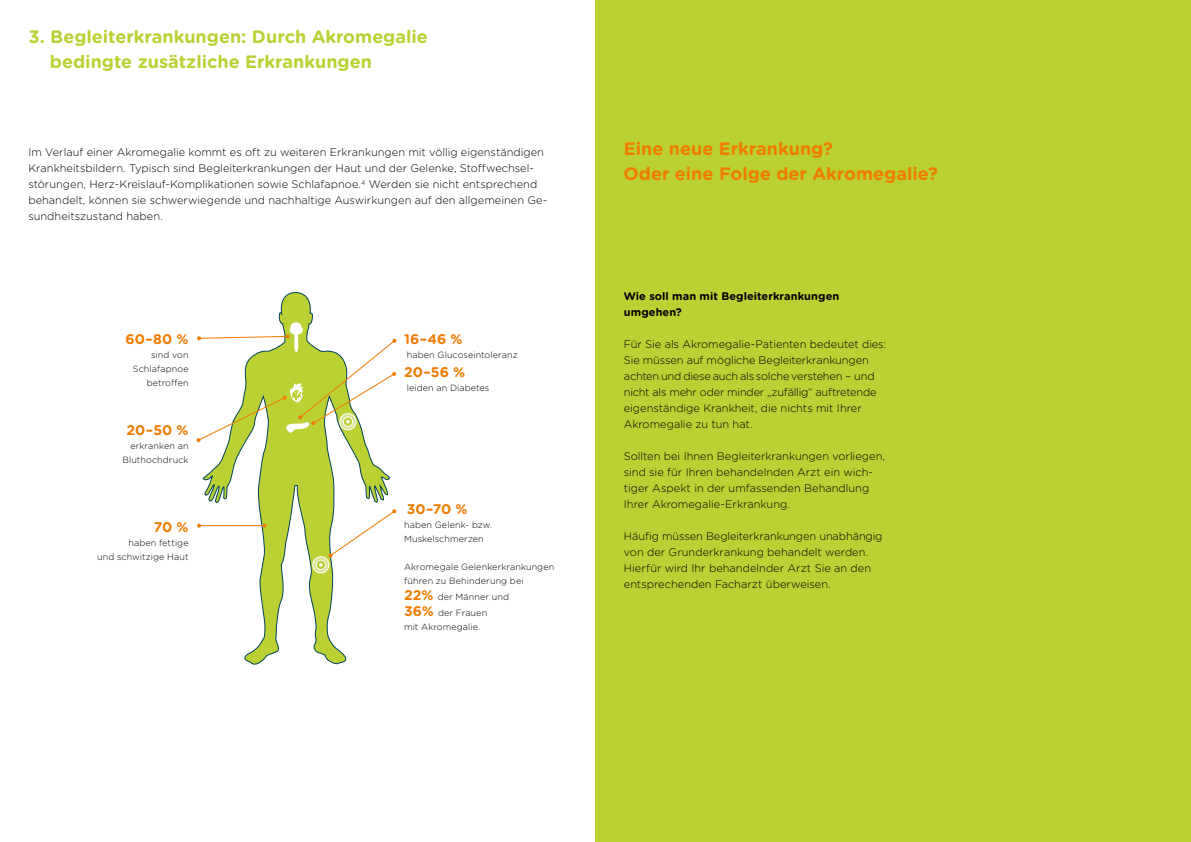
<style>
.page{position:relative;width:1191px;height:842px;background:#fff}
.page>*{position:absolute;margin:0;border:0;box-sizing:border-box;transform-origin:0 0}
.t1{font:700 18px/25px "Gotham Rounded";color:#bbd032}
.t2{font:700 18px/25px "Gotham Rounded";color:#ef7c00}
.t3{font:700 14px "Gotham Rounded";color:#ef7c00}
.t4{font:300 11px/16px "Gotham Rounded";color:#000}
.t5{font:700 11px/16px "Gotham Rounded";letter-spacing:.005em;color:#000}
.t6{font:300 9px/14px "Gotham Rounded";letter-spacing:.01em;color:#000}
.s1{font-weight:700;font-size:14px;color:#ef7c00}
</style>
<div class="page">
<div style="left:595px;top:0;width:596px;height:842px;background:#bbd032"></div>
<svg style="left:202px;top:292px;width:188px;height:373px"></svg>
<hr style="left:199px;top:525px;width:65px;height:1px;background:#ef7c00">
<svg style="left:197px;top:524px;width:4px;height:4px"></svg>
<svg style="left:262px;top:524px;width:4px;height:4px"></svg>
<svg style="left:313px;top:557px;width:16px;height:16px"></svg>
<div style="left:312px;top:556px;width:17px;height:17px;border:1px solid #fff;border-radius:50%"></div>
<div style="left:316px;top:560px;width:9px;height:9px;background:#bbd032;border-radius:50%"></div>
<div style="left:316px;top:560px;width:10px;height:10px;border:1px solid #fff;border-radius:50%"></div>
<svg style="left:319px;top:509px;width:77px;height:58px"></svg>
<div style="left:290px;top:322px;width:11px;height:10px;background:#fff;border-radius:50%"></div>
<svg style="left:196px;top:325px;width:200px;height:117px"></svg>
<h1 class="t1" style="left:50px;top:23px;width:379px;text-indent:-22px">3. Begleiterkrankungen: Durch Akromegalie bedingte zusätzliche Erkrankungen</h1>
<p class="t4" style="left:28px;top:144px;width:520px">Im Verlauf einer Akromegalie kommt es oft zu weiteren Erkrankungen mit völlig eigenständigen Krankheitsbildern. Typisch sind Begleiterkrankungen der Haut und der Gelenke, Stoffwechsel&shy;störungen, Herz-Kreislauf-Komplikationen sowie Schlafapnoe.<sup>4</sup> Werden sie nicht entsprechend behandelt, können sie schwerwiegende und nachhaltige Auswirkungen auf den allgemeinen Ge&shy;sundheitszustand haben.</p>
<p class="t3" style="left:125px;top:329px;width:65px">60–80 %</p>
<p class="t6" style="left:133px;top:347px;width:57px;text-align:right">sind von<br>Schlafapnoe betroffen</p>
<p class="t3" style="left:127px;top:419px;width:64px">20–50 %</p>
<p class="t6" style="left:122px;top:438px;width:68px;text-align:right">erkranken an<br>Bluthochdruck</p>
<p class="t3" style="left:154px;top:516px;width:36px">70 %</p>
<p class="t6" style="left:97px;top:535px;width:93px;text-align:right">haben fettige<br>und schwitzige Haut</p>
<p class="t3" style="left:404px;top:329px;width:60px">16–46 %</p>
<p class="t6" style="left:407px;top:347px;width:112px">haben Glucoseintoleranz</p>
<p class="t3" style="left:404px;top:362px;width:63px">20–56 %</p>
<p class="t6" style="left:407px;top:380px;width:84px">leiden an Diabetes</p>
<p class="t3" style="left:407px;top:499px;width:62px">30–70 %</p>
<p class="t6" style="left:404px;top:517px;width:90px">haben Gelenk- bzw.<br>Muskelschmerzen</p>
<p class="t6" style="left:404px;top:559px;width:152px">Akromegale Gelenkerkrankungen führen zu Behinderung bei</p>
<p class="t6" style="left:404px;top:588px;width:106px;line-height:16px"><span class="s1">22%</span> der Männer und<br><span class="s1">36%</span> der Frauen</p>
<p class="t6" style="left:404px;top:619px;width:78px">mit Akromegalie.</p>
<h1 class="t2" style="left:623px;top:135px;width:316px">Eine neue Erkrankung?<br>Oder eine Folge der Akromegalie?</h1>
<p class="t5" style="left:624px;top:288px;width:217px">Wie soll man mit Begleiterkrankungen umgehen?</p>
<p class="t4" style="left:624px;top:336px;width:264px">Für Sie als Akromegalie-Patienten bedeutet dies:<br>Sie müssen auf mögliche Begleiterkrankungen achten und diese auch als solche verstehen – und nicht als mehr oder minder „zufällig“ auftretende eigenständige Krankheit, die nichts mit Ihrer Akromegalie zu tun hat.</p>
<p class="t4" style="left:624px;top:448px;width:263px">Sollten bei Ihnen Begleiterkrankungen vorliegen, sind sie für Ihren behandelnden Arzt ein wich&shy;tiger Aspekt in der umfassenden Behandlung Ihrer Akromegalie-Erkrankung.</p>
<p class="t4" style="left:624px;top:528px;width:260px">Häufig müssen Begleiterkrankungen unabhängig von der Grunderkrankung behandelt werden.<br>Hierfür wird Ihr behandelnder Arzt Sie an den entsprechenden Facharzt überweisen.</p>
</div>
